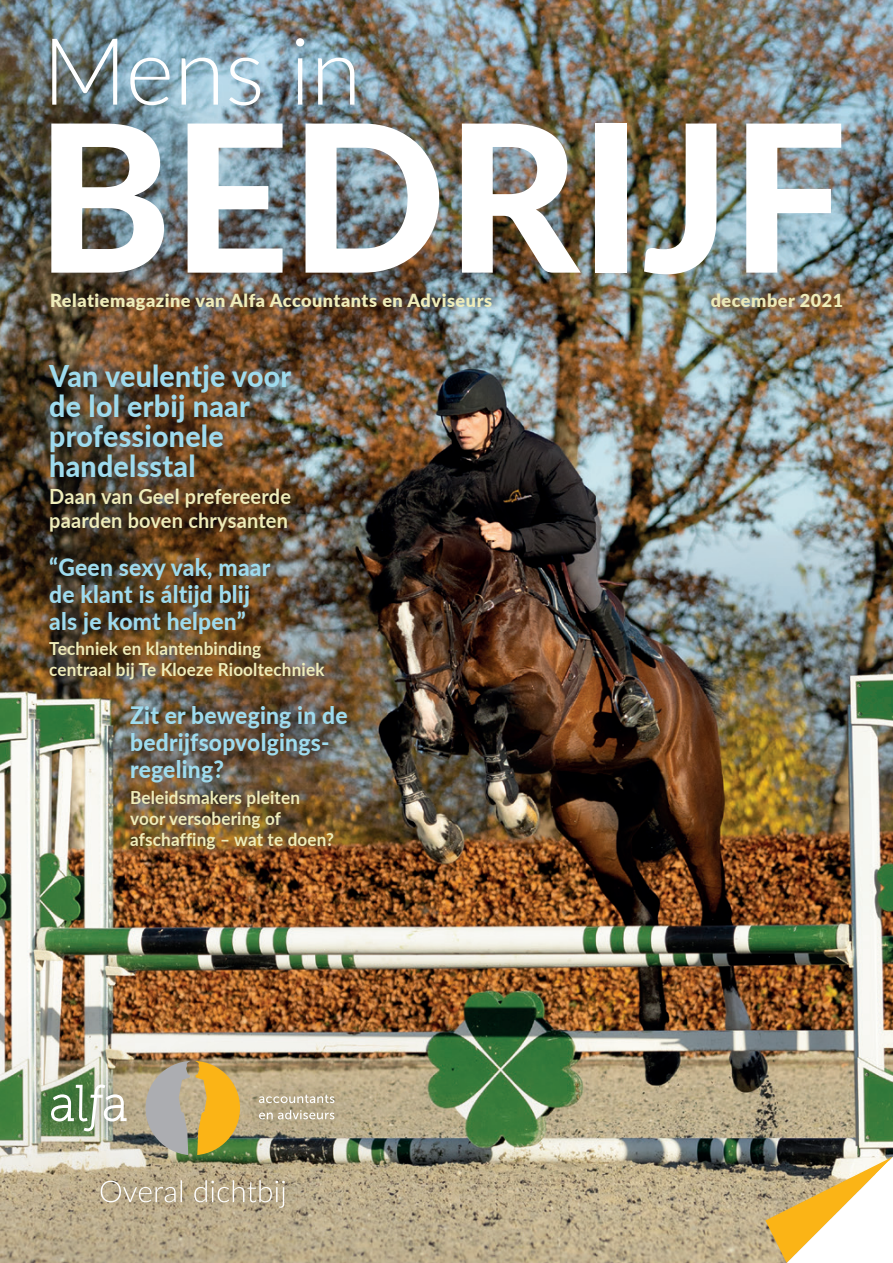
<style>
.page{position:relative;width:893px;height:1263px;background:#fff}
.page>*{position:absolute;margin:0;border:0;box-sizing:border-box;transform-origin:0 0}
.t1{font:800 205.5px "Lato";color:#fff}
.t2{font:300 93px "Lato";color:#fff}
.t3{font:800 30px/30px "Lato";letter-spacing:.01em;color:#9edbee;scale:.95 1}
.t4{font:800 24px/27px "Lato";letter-spacing:.01em;color:#9edbee;scale:.95 1}
.t5{font:700 21px/24px "Lato";letter-spacing:.01em;color:#efedba;scale:.95 1}
.t6{font:700 18px/21px "Lato";letter-spacing:.01em;color:#efedba;scale:.95 1}
.t7{font:900 18px "Lato";letter-spacing:.03em;color:#efedba}
</style>
<div class="page">
<img style="left:0;top:352px;width:893px;height:911px">
<div style="left:35px;top:350px;width:327px;height:513px;background:#231f20;opacity:.85"></div>
<div style="left:0;top:0;width:893px;height:352px;background:#231f20;opacity:.19"></div>
<div style="left:51px;top:288px;width:449px;height:26px;background:#231f20;opacity:.35"></div>
<svg style="left:765px;top:1157px;width:128px;height:106px"></svg>
<img style="left:0;top:725px;width:613px;height:538px">
<svg style="left:146px;top:1061px;width:94px;height:5px"></svg>
<div style="left:33px;top:1066px;width:320px;height:159px;background:#231f20;opacity:.4"></div>
<svg style="left:101px;top:1180px;width:184px;height:28px;background:#bcae93"></svg>
<svg style="left:51px;top:1084px;width:76px;height:47px"></svg>
<svg style="left:259px;top:1095px;width:75px;height:8px"></svg>
<svg style="left:259px;top:1110px;width:75px;height:9px"></svg>
<h2 class="t2" style="left:43px;top:7px;width:321px">Mens in</h2>
<h1 class="t1" style="left:36px;top:45px;width:813px">BEDRIJF</h1>
<p class="t7" style="left:50px;top:287px;width:443px">Relatiemagazine van Alfa Accountants en Adviseurs</p>
<p class="t7" style="left:711px;top:287px;width:134px">december 2021</p>
<h3 class="t3" style="left:49px;top:359px;width:256px">Van veulentje voor de lol erbij naar professionele handelsstal</h3>
<p class="t5" style="left:49px;top:483px;width:256px">Daan van Geel prefereerde paarden boven chrysanten</p>
<h3 class="t4" style="left:49px;top:552px;width:234px">“Geen sexy vak, maar de klant is áltijd blij als je komt helpen”</h3>
<p class="t6" style="left:49px;top:637px;width:291px">Techniek en klantenbinding centraal bij Te Kloeze Riooltechniek</p>
<h3 class="t4" style="left:130px;top:701px;width:231px">Zit er beweging in de bedrijfsopvolgings&shy;regeling?</h3>
<p class="t6" style="left:130px;top:786px;width:216px">Beleidsmakers pleiten voor versobering of afschaffing – wat te doen?</p>
</div>
